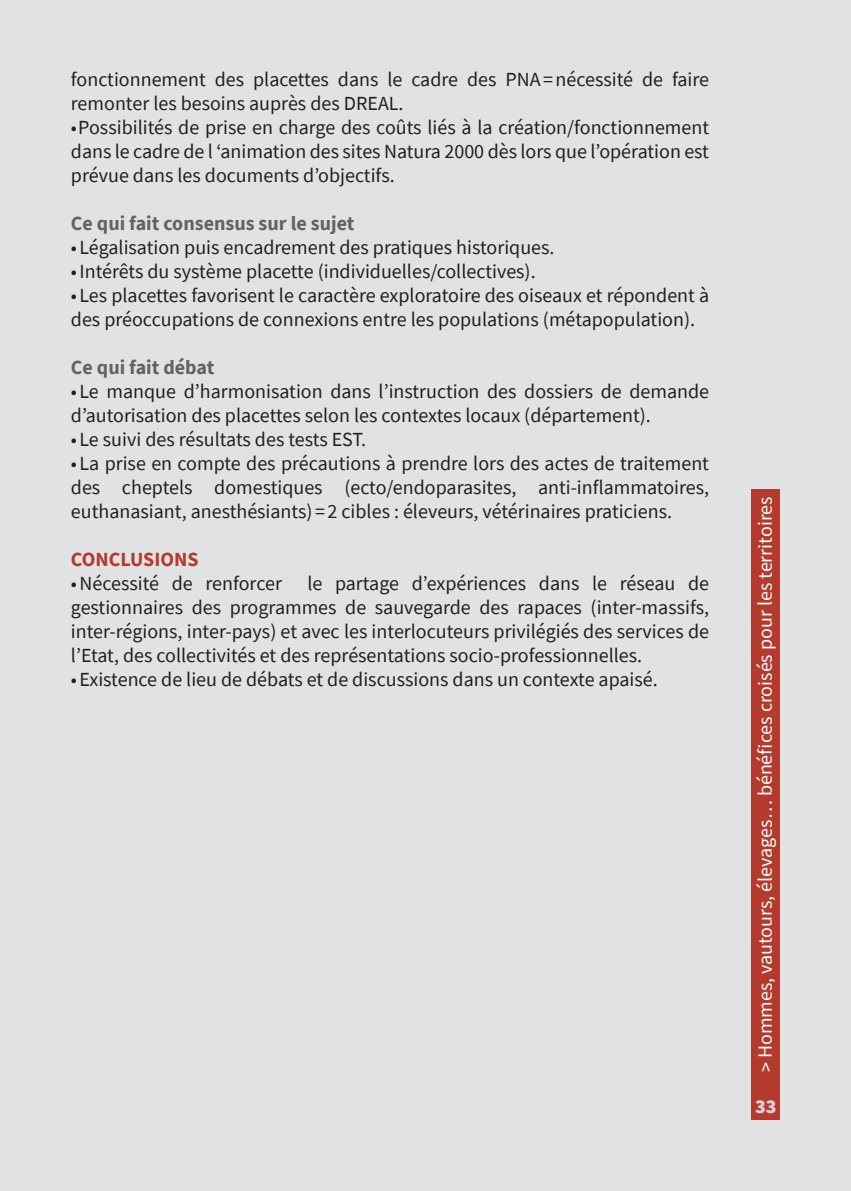
<style>
.page{position:relative;width:851px;height:1191px;background:#fff}
.page>*{position:absolute;margin:0;border:0;box-sizing:border-box;transform-origin:0 0}
.t1{font:20px/24px "Source Sans Pro";color:#231f20}
.t2{font:20px "Source Sans Pro";color:#fff}
.t3{font:700 20px "Source Sans Pro";color:#636366}
.t4{font:700 20px "Source Sans Pro";color:#b53a2e}
.t5{font:900 20px "Source Sans Pro";color:#d1d2d4}
</style>
<div class="page">
<div style="left:0;top:0;width:850px;height:1191px;background:#e1e2e4"></div>
<div style="left:751px;top:489px;width:29px;height:631px;background:#b53a2e"></div>
<p class="t1" style="left:71px;top:67px;width:639px">fonctionnement des placettes dans le cadre des PNA=nécessité de faire remonter les besoins auprès des DREAL.</p>
<p class="t1" style="left:71px;top:115px;width:639px;text-align:justify">•Possibilités de prise en charge des coûts liés à la création/fonctionnement dans le cadre de l ‘animation des sites Natura 2000 dès lors que l’opération est prévue dans les documents d’objectifs.</p>
<p class="t3" style="left:71px;top:210px;width:285px">Ce qui fait consensus sur le sujet</p>
<p class="t1" style="left:71px;top:235px;width:485px">• Légalisation puis encadrement des pratiques historiques.</p>
<p class="t1" style="left:71px;top:259px;width:466px">•Intérêts du système placette (individuelles/collectives).</p>
<p class="t1" style="left:71px;top:283px;width:639px">• Les placettes favorisent le caractère exploratoire des oiseaux et répondent à des préoccupations de connexions entre les populations (métapopulation).</p>
<p class="t3" style="left:71px;top:354px;width:145px">Ce qui fait débat</p>
<p class="t1" style="left:71px;top:379px;width:639px">• Le manque d’harmonisation dans l’instruction des dossiers de demande d’autorisation des placettes selon les contextes locaux (département).</p>
<p class="t1" style="left:71px;top:427px;width:297px">• Le suivi des résultats des tests EST.</p>
<p class="t1" style="left:71px;top:451px;width:639px;text-align:justify">• La prise en compte des précautions à prendre lors des actes de traitement des cheptels domestiques (ecto/endoparasites, anti-inflammatoires, euthanasiant, anesthésiants) = 2 cibles : éleveurs, vétérinaires praticiens.</p>
<p class="t4" style="left:71px;top:546px;width:129px">CONCLUSIONS</p>
<p class="t1" style="left:71px;top:571px;width:212px">•Nécessité de renforcer</p>
<p class="t1" style="left:71px;top:571px;width:639px;text-align:justify;text-indent:236px">le partage d’expériences dans le réseau de gestionnaires des programmes de sauvegarde des rapaces (inter-massifs, inter-régions, inter-pays) et avec les interlocuteurs privilégiés des services de l’Etat, des collectivités et des représentations socio-professionnelles.</p>
<p class="t1" style="left:71px;top:667px;width:588px">•Existence de lieu de débats et de discussions dans un contexte apaisé.</p>
<p class="t2" style="left:752px;top:1072px;width:577px;rotate:-90deg">&gt; Hommes, vautours, élevages… bénéfices croisés pour les territoires</p>
<p class="t5" style="left:755px;top:1093px;width:23px">33</p>
</div>
